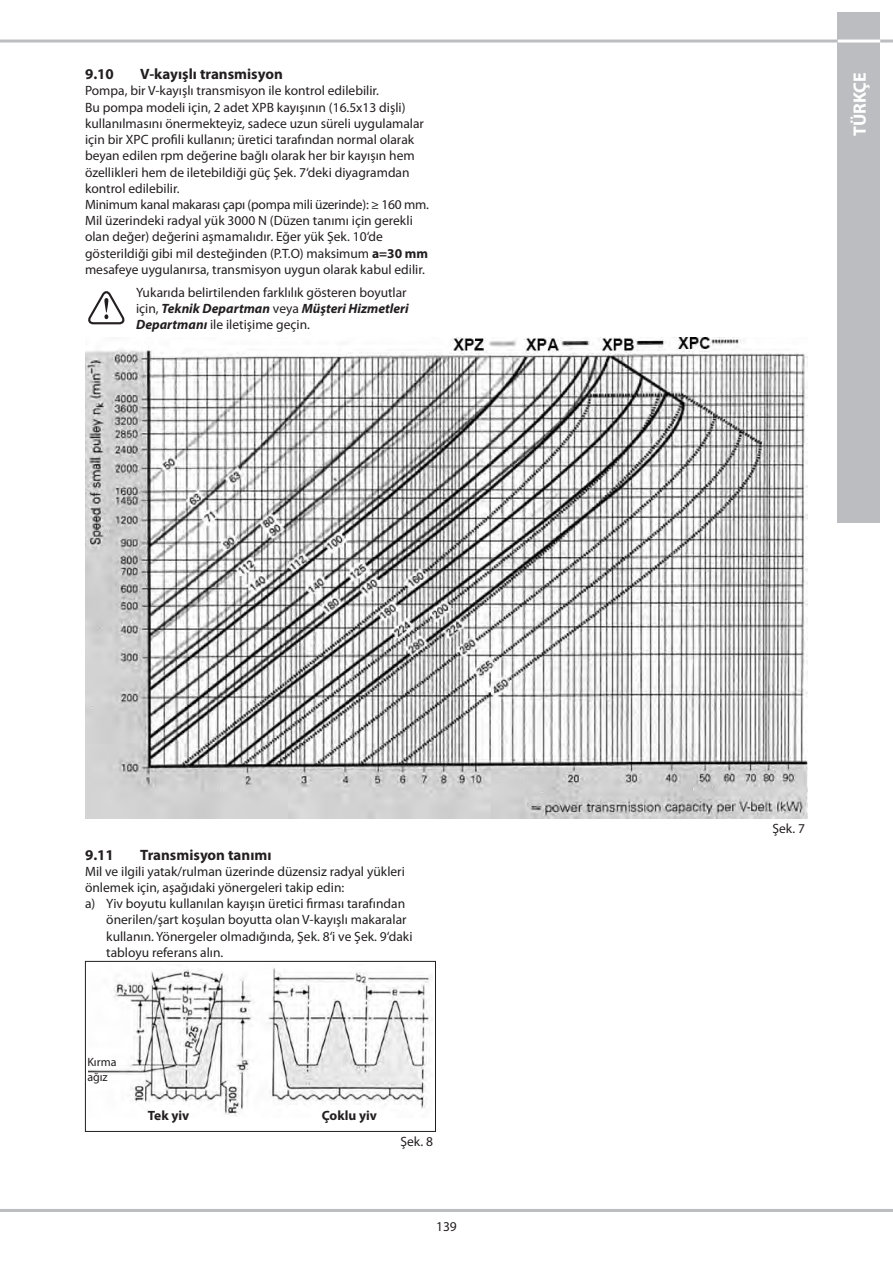
<style>
.page{position:relative;width:893px;height:1263px;background:#fff}
.page>*{position:absolute;margin:0;border:0;box-sizing:border-box;transform-origin:0 0}
.t1{font:700 18px "Myriad Pro";color:#fff}
.t2{font:700 15px "Myriad Pro";color:#231f20}
.Corpo{font:13.5px/16.2px "Myriad Pro";color:#231f20}
.Numerato_-_Bullet{font:13.5px/16.2px "Myriad Pro";color:#231f20}
.Corpo-2{font:13.5px "Myriad Pro";letter-spacing:-.02em;color:#231f20}
.t3{font:700 13.5px "Myriad Pro";color:#231f20}
.t4{font:12px/14.4px "Myriad Pro";color:#231f20}
.s1{font-weight:700}
.s2{font-weight:700;font-style:italic}
</style>
<div class="page">
<hr style="left:0;top:40px;width:893px;height:3px;background:#bcbdc0">
<div style="left:838px;top:13px;width:42px;height:510px;background:#bcbdc0"></div>
<hr style="left:838px;top:40px;width:42px;height:3px;background:#fff">
<hr style="left:0;top:1209px;width:893px;height:3px;background:#bcbdc0">
<svg style="left:88px;top:291px;width:36px;height:33px"></svg>
<img style="left:85px;top:337px;width:723px;height:482px">
<img style="left:89px;top:968px;width:343px;height:148px">
<div style="left:85px;top:961px;width:351px;height:171px;border:1px solid #231f20"></div>
<p class="t2" style="left:85px;top:64px;width:30px">9.10</p>
<p class="t2" style="left:140px;top:64px;width:144px">V-kayışlı transmisyon</p>
<p class="Corpo" style="left:85px;top:83px;width:295px">Pompa, bir V-kayışlı transmisyon ile kontrol edilebilir.</p>
<p class="Corpo" style="left:85px;top:99px;width:340px">Bu pompa modeli için, 2 adet XPB kayışının (16.5x13 dişli) kullanılmasını önermekteyiz, sadece uzun süreli uygulamalar için bir XPC profili kullanın; üretici tarafından normal olarak beyan edilen rpm değerine bağlı olarak her bir kayışın hem özellikleri hem de iletebildiği güç Şek. 7‘deki diyagramdan kontrol edilebilir.</p>
<p class="Corpo-2" style="left:85px;top:196px;width:345px">Minimum kanal makarası çapı (pompa mili üzerinde): ≥ 160 mm.</p>
<p class="Corpo" style="left:85px;top:212px;width:345px">Mil üzerindeki radyal yük 3000 N (Düzen tanımı için gerekli olan değer) değerini aşmamalıdır. Eğer yük Şek. 10‘de gösterildiği gibi mil desteğinden (P.T.O) maksimum <span class="s1">a=30 mm </span>mesafeye uygulanırsa, transmisyon uygun olarak kabul edilir.</p>
<p class="Corpo" style="left:136px;top:284px;width:274px">Yukarıda belirtilenden farklılık gösteren boyutlar için, <span class="s2">Teknik Departman</span> veya <span class="s2">Müşteri Hizmetleri<br>Departmanı</span> ile iletişime geçin.</p>
<p class="t2" style="left:85px;top:845px;width:30px">9.11</p>
<p class="t2" style="left:140px;top:845px;width:133px">Transmisyon tanımı</p>
<p class="Corpo" style="left:85px;top:863px;width:321px">Mil ve ilgili yatak/rulman üzerinde düzensiz radyal yükleri önlemek için, aşağıdaki yönergeleri takip edin:</p>
<p class="Numerato_-_Bullet" style="left:106px;top:895px;width:308px;text-indent:-21px">a) Yiv boyutu kullanılan kayışın üretici firması tarafından önerilen/şart koşulan boyutta olan V-kayışlı makaralar kullanın. Yönergeler olmadığında, Şek. 8‘i ve Şek. 9‘daki tabloyu referans alın.</p>
<p class="t4" style="left:87px;top:1055px;width:31px">Kırma ağız</p>
<p class="t3" style="left:148px;top:1106px;width:43px">Tek yiv</p>
<p class="t3" style="left:322px;top:1106px;width:57px">Çoklu yiv</p>
<p class="Corpo" style="left:400px;top:1133px;width:34px">Şek. 8</p>
<p class="Corpo" style="left:436px;top:1218px;width:22px">139</p>
<h1 class="t1" style="left:848px;top:136px;width:65px;rotate:-90deg">TÜRKÇE</h1>
<p class="Corpo" style="left:772px;top:820px;width:34px">Şek. 7</p>
</div>
